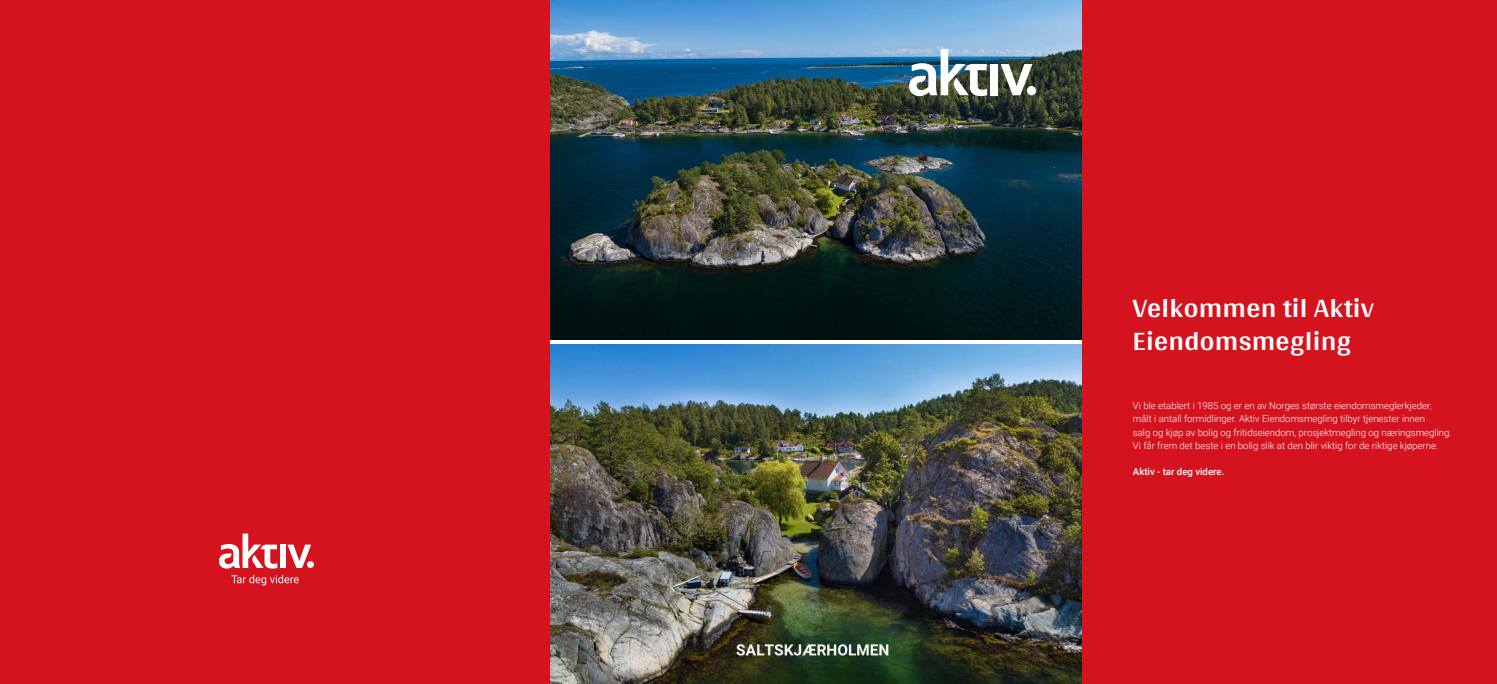
<style>
.page{position:relative;width:1497px;height:684px;background:#fff}
.page>*{position:absolute;margin:0;border:0;box-sizing:border-box;transform-origin:0 0}
.t1{font:700 28px/33.2px "Arya";letter-spacing:.01em;color:#fff}
.t2{font:300 9.62px/13.1px "Roboto";color:#fff}
.t3{font:500 9.62px "Roboto";color:#fff}
</style>
<div class="page">
<img style="left:550px;top:0;width:533px;height:339px">
<img style="left:550px;top:344px;width:533px;height:340px">
<div style="left:532px;top:0;width:18px;height:684px;background:#d5131e"></div>
<div style="left:1083px;top:0;width:414px;height:684px;background:#d5131e"></div>
<div style="left:990px;top:64px;width:8px;height:31px;background:#fff"></div>
<div style="left:1027px;top:86px;width:9px;height:9px;background:#fff;border-radius:50%"></div>
<img style="left:909px;top:49px;width:78px;height:47px">
<svg style="left:1001px;top:64px;width:31px;height:31px"></svg>
<div style="left:0;top:0;width:533px;height:684px;background:#d5131e"></div>
<div style="left:280px;top:544px;width:6px;height:24px;background:#fff"></div>
<div style="left:307px;top:561px;width:7px;height:7px;background:#fff;border-radius:50%"></div>
<svg style="left:219px;top:533px;width:58px;height:35px"></svg>
<svg style="left:287px;top:544px;width:24px;height:24px"></svg>
<svg style="left:231px;top:575px;width:68px;height:10px"></svg>
<h1 class="t1" style="left:1133px;top:290px;width:243px">Velkommen til Aktiv<br>Eiendomsmegling</h1>
<p class="t2" style="left:1133px;top:399px;width:320px">Vi ble etablert i 1985 og er en av Norges største eiendomsmeglerkjeder, målt i antall formidlinger. Aktiv Eiendomsmegling tilbyr tjenester innen<br>salg og kjøp av bolig og fritidseiendom, prosjektmegling og næringsmegling.<br>Vi får frem det beste i en bolig slik at den blir viktig for de riktige kjøperne.</p>
<p class="t3" style="left:1133px;top:465px;width:93px">Aktiv - tar deg videre.</p>
</div>
